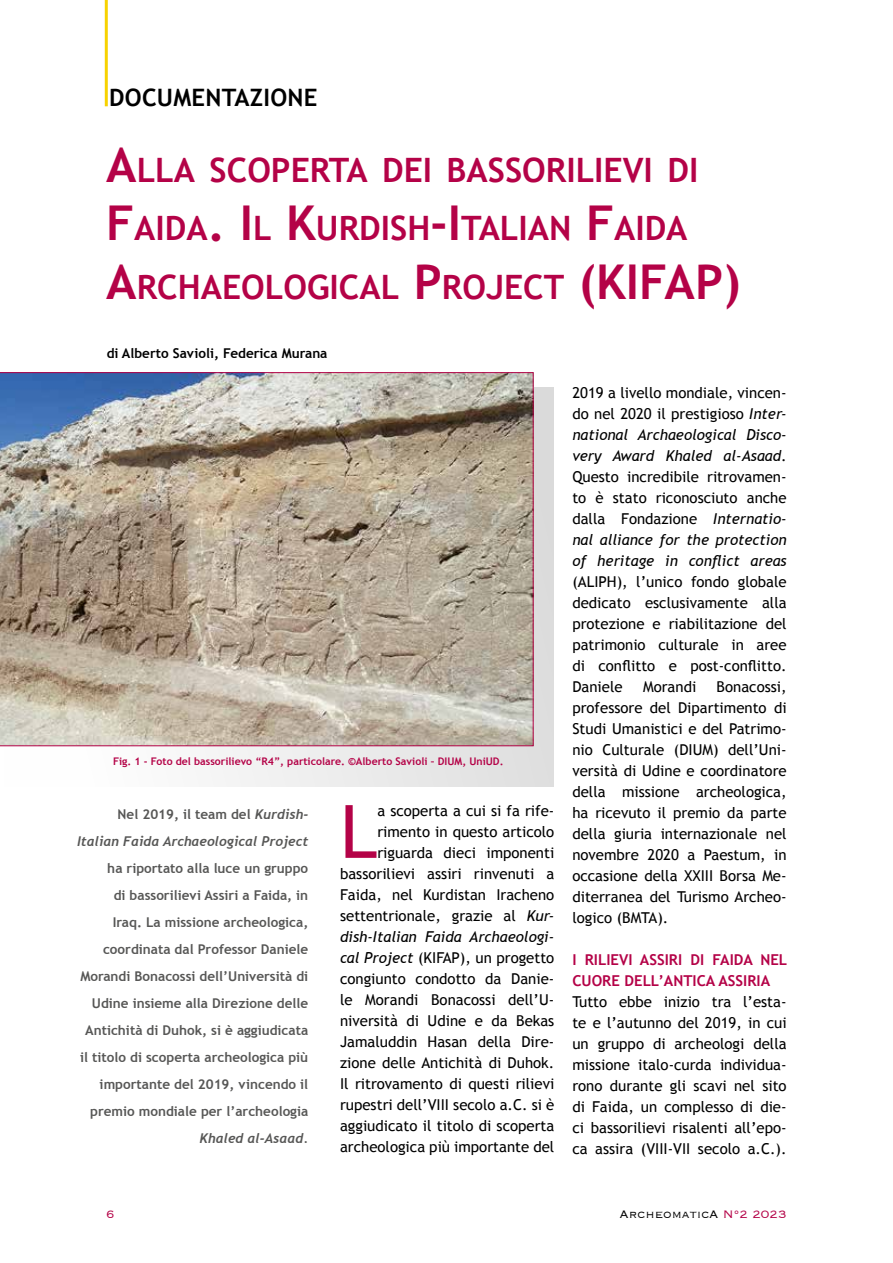
<style>
.page{position:relative;width:893px;height:1263px;background:#fff}
.page>*{position:absolute;margin:0;border:0;box-sizing:border-box;transform-origin:0 0}
.t1{font:73.65px "Trebuchet MS";color:#b40247}
.t2{font:700 33.6px/58.8px "Trebuchet MS";color:#b40247}
.t3{font:700 24px "Trebuchet MS";letter-spacing:.01em;color:#000}
.t4{font:15px/21px "Trebuchet MS";color:#000;text-align:justify}
.t5{font:italic 15px/21px "Trebuchet MS";color:#000;text-align:justify}
.t6{font:700 15px/21px "Trebuchet MS";color:#b40247}
.t7{font:300 14.1px "Copperplate";color:#000}
.t8{font:300 14.1px "Copperplate";color:#b40247}
.t9{font:700 13.5px/27px "Trebuchet MS";color:#575756;text-align:right}
.t10{font:italic 700 13.5px "Trebuchet";color:#575756}
.t11{font:700 13.5px "Trebuchet MS";color:#000}
.t12{font:700 10.5px "Trebuchet MS";color:#b40247}
.s1{font-size:48px}
.s2{font-family:"Trebuchet";font-style:italic}
.s3{font-style:italic}
.s4{font-style:normal}
.s5{color:#b40247}
</style>
<div class="page">
<hr style="left:105px;top:0;width:3px;height:106px;background:#f7d200">
<div style="left:4px;top:387px;width:550px;height:400px;background:linear-gradient(to right,#fff,#dedede)"></div>
<svg style="left:0;top:372px;width:534px;height:374px"></svg>
<h3 class="t3" style="left:109px;top:83px;width:210px">DOCUMENTAZIONE</h3>
<h2 class="t2" style="left:106px;top:140px;width:636px"><span class="s1">A</span>LLA SCOPERTA DEI BASSORILIEVI DI<br><span class="s1">F</span>AIDA<span class="s1">. I</span> L <span class="s1">K</span>URDISH<span class="s1">-I</span>TALIAN <span class="s1">F</span>AIDA<br><span class="s1">A</span>RCHAEOLOGICAL <span class="s1">P</span> ROJECT <span class="s1">(KI FAP )</span></h2>
<p class="t11" style="left:107px;top:345px;width:222px">di Alberto Savioli, Federica Murana</p>
<p class="t12" style="left:113px;top:754px;width:392px">Fig. 1 - Foto del bassorilievo “R4”, particolare. ©Alberto Savioli – DIUM, UniUD.</p>
<p class="t9" style="left:118px;top:801px;width:192px">Nel 2019, il team del <span class="s2">Kurdish-</span></p>
<p class="t10" style="left:77px;top:833px;width:233px">Italian Faida Archaeological Project</p>
<p class="t9" style="left:80px;top:855px;width:230px">ha riportato alla luce un gruppo<br>di bassorilievi Assiri a Faida, in<br>Iraq. La missione archeologica, coordinata dal Professor Daniele Morandi Bonacossi dell’Università di Udine insieme alla Direzione delle Antichità di Duhok, si è aggiudicata il titolo di scoperta archeologica più importante del 2019, vincendo il premio mondiale per l’archeologia</p>
<p class="t10" style="left:199px;top:1130px;width:110px">Khaled al-Asaad.</p>
<p class="t4" style="left:340px;top:800px;width:216px;text-align:right">a scoperta a cui si fa rife&shy;rimento in questo articolo riguarda dieci imponenti bassorilievi assiri rinvenuti a<br>Faida, nel Kurdistan Iracheno settentrionale, grazie al <span class="s3">Kur&shy;dish-Italian Faida Archaeologi&shy;cal Project</span> (KIFAP), un progetto congiunto condotto da Danie&shy;le Morandi Bonacossi dell’U&shy;niversità di Udine e da Bekas<br>Jamaluddin Hasan della Dire&shy;zione delle Antichità di Duhok.<br>Il ritrovamento di questi rilievi rupestri dell’VIII secolo a.C. si è aggiudicato il titolo di scoperta archeologica più importante del</p>
<h1 class="t1" style="left:340px;top:788px;width:39px">L</h1>
<p class="t5" style="left:572px;top:382px;width:216px"><span class="s4">2019 a livello mondiale, vincen&shy;do nel 2020 il prestigioso</span> Inter&shy;national Archaeological Disco&shy;very Award Khaled al-Asaad<span class="s4">.<br>Questo incredibile ritrovamen&shy;to è stato riconosciuto anche dalla Fondazione</span> Internatio&shy;nal alliance for the protection of heritage in conflict areas</p>
<p class="t4" style="left:572px;top:571px;width:216px">(ALIPH), l’unico fondo globale dedicato esclusivamente alla protezione e riabilitazione del patrimonio culturale in aree di conflitto e post-conflitto.<br>Daniele</p>
<p class="t4" style="left:643px;top:676px;width:55px">Morandi</p>
<p class="t4" style="left:572px;top:676px;width:216px;text-indent:144px">Bonacossi, professore del Dipartimento di Studi Umanistici e del Patrimo&shy;nio Culturale (DIUM) dell’Uni&shy;versità di Udine e coordinatore della missione archeologica, ha ricevuto il premio da parte della giuria internazionale nel novembre 2020 a Paestum, in occasione della XXIII Borsa Me&shy;diterranea del Turismo Archeo&shy;logico (BMTA).</p>
<p class="t6" style="left:572px;top:949px;width:216px">I RILIEVI ASSIRI DI FAIDA NEL<br>CUORE DELL’ANTICA ASSIRIA</p>
<p class="t4" style="left:572px;top:991px;width:216px">Tutto ebbe inizio tra l’esta&shy;te e l’autunno del 2019, in cui un gruppo di archeologi della missione italo-curda individua&shy;rono durante gli scavi nel sito di Faida, un complesso di die&shy;ci bassorilievi risalenti all’epo&shy;ca assira (VIII-VII secolo a.C.).</p>
<p class="t8" style="left:106px;top:1205px;width:10px">6</p>
<p class="t7" style="left:620px;top:1205px;width:169px">ArcheomaticA <span class="s5">N°2 2023</span></p>
</div>
